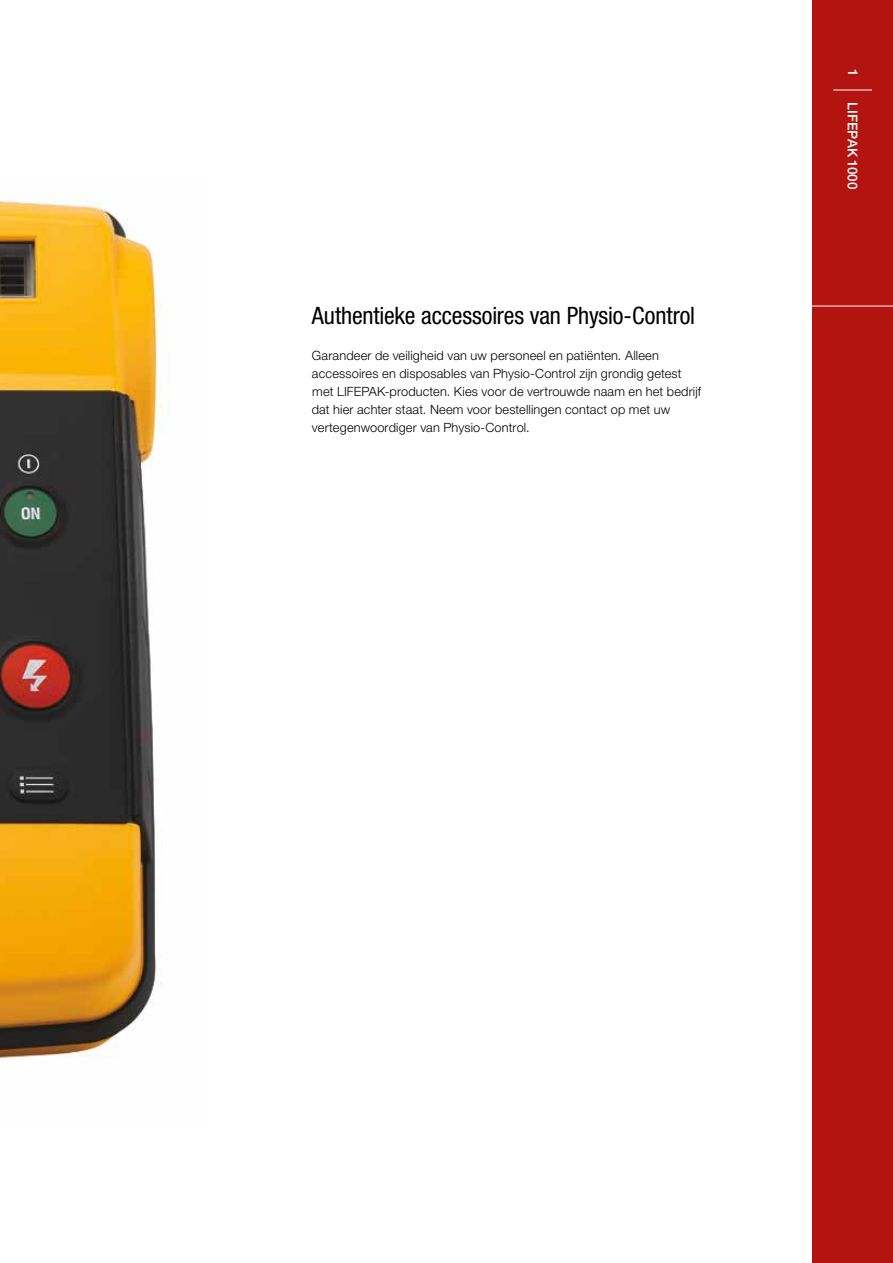
<style>
.page{position:relative;width:893px;height:1263px;background:#fff}
.page>*{position:absolute;margin:0;border:0;box-sizing:border-box;transform-origin:0 0}
.t1{font:condensed 24px "Helvetica Neue LTW1 G";letter-spacing:-.005em;color:#000}
.t2{font:500 13.5px "Helvetica Neue LTW1 G";letter-spacing:.005em;color:#fff}
.t3{font:300 12.75px/18px "Helvetica Neue LTW1 G";letter-spacing:.015em;color:#000}
</style>
<div class="page">
<div style="left:812px;top:0;width:81px;height:1263px;background:#b4140f"></div>
<hr style="left:805px;top:306px;width:88px;height:1px;background:#fff">
<hr style="left:833px;top:90px;width:39px;height:1px;background:#fff">
<img style="left:0;top:194px;width:169px;height:864px">
<h1 class="t1" style="left:312px;top:301px;width:385px">Authentieke accessoires van Physio-Control</h1>
<p class="t3" style="left:312px;top:346px;width:391px">Garandeer de veiligheid van uw personeel en patiënten. Alleen accessoires en disposables van Physio-Control zijn grondig getest met LIFEPAK-producten. Kies voor de vertrouwde naam en het bedrijf dat hier achter staat. Neem voor bestellingen contact op met uw vertegenwoordiger van Physio-Control.</p>
<p class="t2" style="left:861px;top:69px;width:9px;rotate:90deg">1</p>
<p class="t2" style="left:861px;top:102px;width:89px;rotate:90deg">LIFEPAK 1000</p>
</div>
